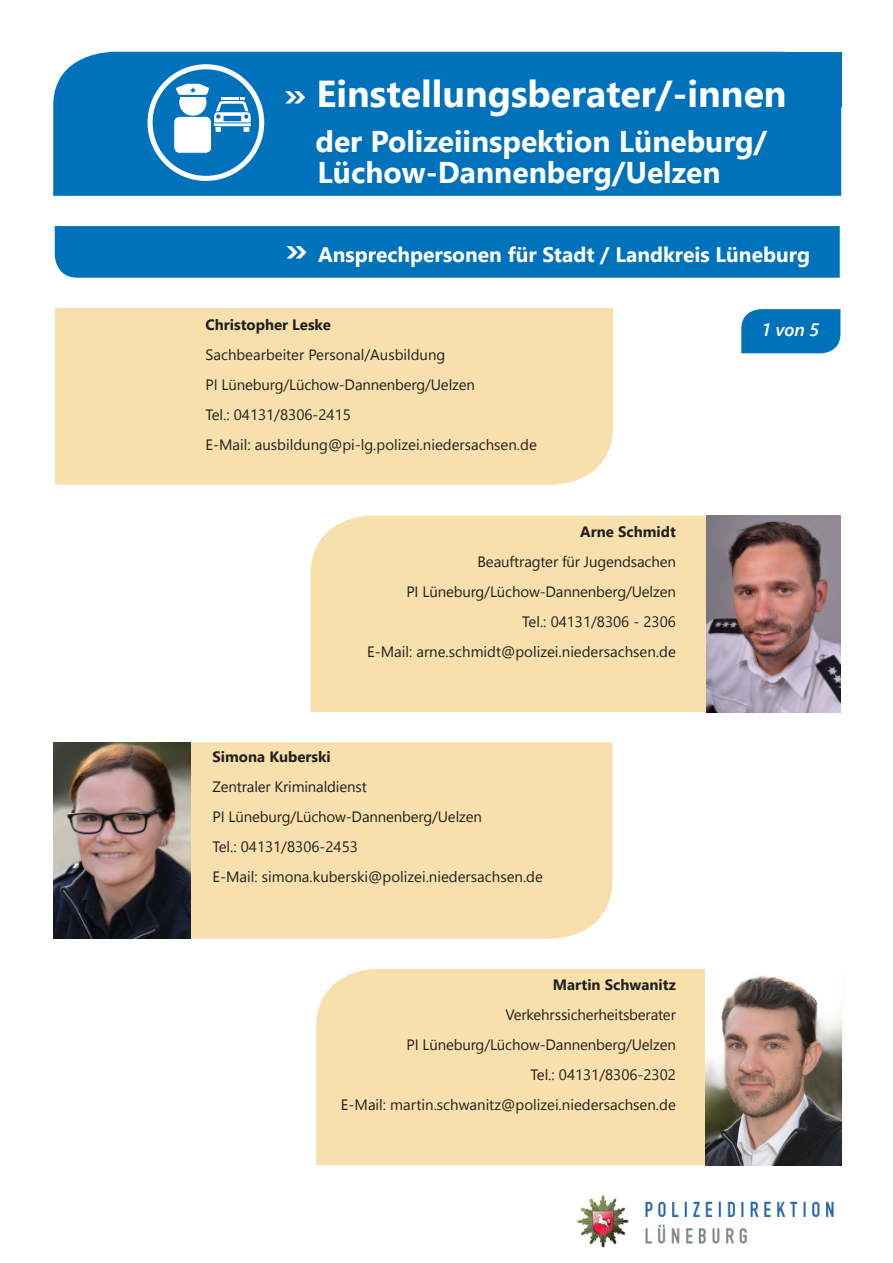
<style>
.page{position:relative;width:893px;height:1263px;background:#fff}
.page>*{position:absolute;margin:0;border:0;box-sizing:border-box;transform-origin:0 0}
.t1{font:700 37.5px "Segoe UI";color:#fff}
.t2{font:700 30px/30.6px "Segoe UI";color:#fff}
.t3{font:700 21px "Segoe UI";color:#fff}
.t4{font:italic 600 18px "Segoe UI";color:#fff}
.t5{font:15px/30px "Segoe UI";color:#231f20}
.t6{font:700 15px "Segoe UI";color:#231f20}
.s1{font-size:37.5px}
</style>
<div class="page">
<div style="left:53px;top:52px;width:788px;height:144px;background:#0072bc"></div>
<div style="left:736px;top:52px;width:105px;height:55px;background:#0072bc"></div>
<div style="left:148px;top:64px;width:116px;height:117px;border:5px solid #fff;border-radius:50%"></div>
<div style="left:174px;top:116px;width:38px;height:37px;background:#fff;border-radius:6px"></div>
<div style="left:174px;top:116px;width:38px;height:38px;border:1px solid #0072bc;border-radius:6px"></div>
<svg style="left:176px;top:84px;width:75px;height:48px"></svg>
<div style="left:55px;top:308px;width:558px;height:177px;background:#f8e0ac"></div>
<div style="left:310px;top:516px;width:396px;height:196px;background:#f8e0ac"></div>
<div style="left:191px;top:742px;width:421px;height:197px;background:#f8e0ac"></div>
<div style="left:316px;top:969px;width:526px;height:196px;background:#f8e0ac"></div>
<div style="left:741px;top:309px;width:99px;height:44px;background:#0072bc"></div>
<img style="left:706px;top:516px;width:135px;height:196px">
<img style="left:53px;top:742px;width:138px;height:197px">
<img style="left:706px;top:969px;width:135px;height:196px">
<img style="left:577px;top:1195px;width:257px;height:52px">
<div style="left:55px;top:226px;width:785px;height:52px;background:#0072bc"></div>
<h1 class="t1" style="left:284px;top:63px;width:504px">» Einstellungsberater/-innen</h1>
<h2 class="t2" style="left:315px;top:126px;width:453px">der Polizeiinspektion Lüneburg/<br>Lüchow-Dannenberg/Uelzen</h2>
<h3 class="t3" style="left:286px;top:238px;width:526px"><span class="s1">»</span> Ansprechpersonen für Stadt / Landkreis Lüneburg</h3>
<p class="t6" style="left:205px;top:312px;width:127px">Christopher Leske</p>
<p class="t5" style="left:205px;top:339px;width:333px">Sachbearbeiter Personal/Ausbildung<br>PI Lüneburg/Lüchow-Dannenberg/Uelzen<br>Tel.: 04131/8306-2415<br>E-Mail: ausbildung@pi-lg.polizei.niedersachsen.de</p>
<p class="t6" style="left:580px;top:520px;width:97px">Arne Schmidt</p>
<p class="t5" style="left:367px;top:546px;width:310px;text-align:right">Beauftragter für Jugendsachen<br>PI Lüneburg/Lüchow-Dannenberg/Uelzen<br>Tel.: 04131/8306 - 2306<br>E-Mail: arne.schmidt@polizei.niedersachsen.de</p>
<p class="t6" style="left:212px;top:744px;width:120px">Simona Kuberski</p>
<p class="t5" style="left:212px;top:771px;width:332px">Zentraler Kriminaldienst<br>PI Lüneburg/Lüchow-Dannenberg/Uelzen<br>Tel.: 04131/8306-2453<br>E-Mail: simona.kuberski@polizei.niedersachsen.de</p>
<p class="t6" style="left:553px;top:972px;width:125px">Martin Schwanitz</p>
<p class="t5" style="left:341px;top:999px;width:336px;text-align:right">Verkehrssicherheitsberater<br>PI Lüneburg/Lüchow-Dannenberg/Uelzen<br>Tel.: 04131/8306-2302<br>E-Mail: martin.schwanitz@polizei.niedersachsen.de</p>
<p class="t4" style="left:763px;top:316px;width:57px">1 von 5</p>
</div>
